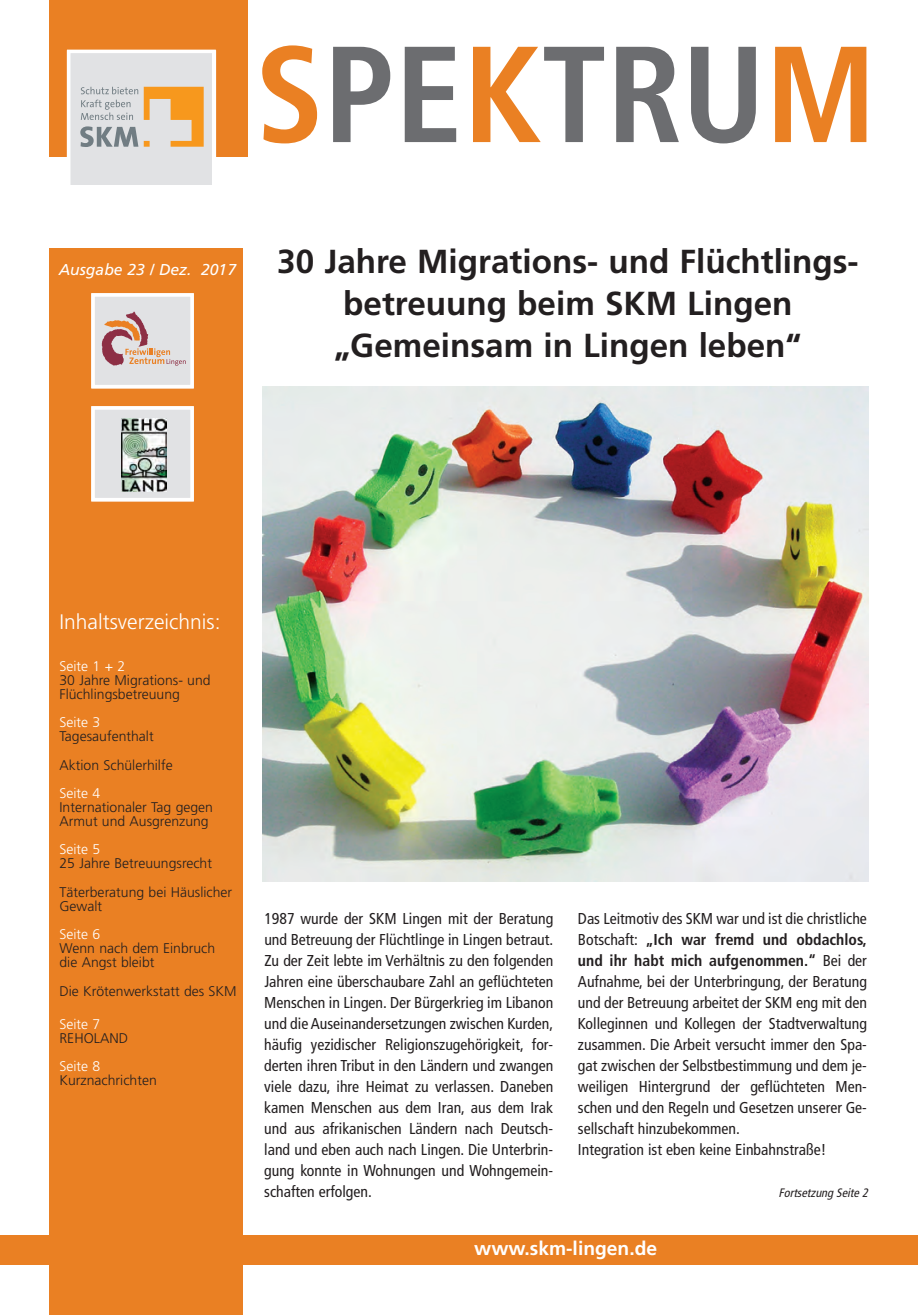
<style>
.page{position:relative;width:918px;height:1315px;background:#fff}
.page>*{position:absolute;margin:0;border:0;box-sizing:border-box;transform-origin:0 0}
.t1{font:700 condensed 136.5px "Frutiger";color:#6c6d70}
.t2{font:700 33.25px/42px "Frutiger";color:#231f20;text-align:center}
.t3{font:300 21px "Frutiger";color:#fff}
.t4{font:700 19.25px "Frutiger";color:#fff}
.t5{font:condensed 15.75px/21px "Frutiger";color:#231f20;text-align:justify}
.t6{font:italic 15.75px "Frutiger";color:#fff}
.t7{font:300 14px/14px "Frutiger";color:#231f20}
.t8{font:300 14px "Frutiger";color:#fff}
.t9{font:italic condensed 12.25px "Frutiger";color:#231f20}
.s1{color:#ea8023}
.s2{font-weight:700}
</style>
<div class="page">
<div style="left:0;top:1235px;width:918px;height:30px;background:#ea8023"></div>
<div style="left:50px;top:248px;width:193px;height:1067px;background:#ea8023"></div>
<div style="left:95px;top:297px;width:95px;height:88px;background:#e1e2e4"></div>
<div style="left:91px;top:293px;width:103px;height:95px;border:4px solid #fff"></div>
<svg style="left:102px;top:312px;width:84px;height:54px"></svg>
<div style="left:95px;top:410px;width:95px;height:88px;background:#e1e2e4"></div>
<div style="left:91px;top:406px;width:103px;height:95px;border:4px solid #fff"></div>
<img style="left:122px;top:419px;width:44px;height:73px">
<div style="left:50px;top:0;width:198px;height:156px;background:#ea8023"></div>
<div style="left:70px;top:53px;width:142px;height:132px;background:#e1e2e4"></div>
<div style="left:67px;top:50px;width:149px;height:139px;border:4px solid #fff"></div>
<svg style="left:81px;top:100px;width:52px;height:20px"></svg>
<svg style="left:81px;top:87px;width:57px;height:7px"></svg>
<svg style="left:80px;top:126px;width:58px;height:21px"></svg>
<svg style="left:144px;top:87px;width:60px;height:60px"></svg>
<img style="left:263px;top:387px;width:605px;height:495px">
<h1 class="t1" style="left:255px;top:40px;width:622px"><span class="s1">S</span>PE<span class="s1">K</span>TRU<span class="s1">M</span></h1>
<p class="t6" style="left:59px;top:263px;width:179px">Ausgabe 23 / Dez. 2017</p>
<h2 class="t2" style="left:277px;top:243px;width:583px">30 Jahre Migrations- und Flüchtlings&shy;betreuung beim SKM Lingen „Gemeinsam in Lingen leben“</h2>
<h3 class="t3" style="left:60px;top:613px;width:162px">Inhaltsverzeichnis:</h3>
<p class="t8" style="left:60px;top:661px;width:67px">Seite 1 + 2</p>
<p class="t7" style="left:60px;top:674px;width:153px">30 Jahre Migrations- und<br>Flüchlingsbetreuung</p>
<p class="t8" style="left:60px;top:717px;width:42px">Seite 3</p>
<p class="t7" style="left:60px;top:723px;width:115px;line-height:28.9px">Tagesaufenthalt<br>Aktion Schülerhilfe</p>
<p class="t8" style="left:60px;top:788px;width:42px">Seite 4</p>
<p class="t7" style="left:60px;top:801px;width:155px">Internationaler Tag gegen<br>Armut und Ausgrenzung</p>
<p class="t8" style="left:60px;top:844px;width:42px">Seite 5</p>
<p class="t7" style="left:60px;top:850px;width:174px;line-height:28.9px">25 Jahre Betreuungsrecht<br>Täterberatung bei Häuslicher</p>
<p class="t7" style="left:60px;top:900px;width:44px">Gewalt</p>
<p class="t8" style="left:60px;top:928px;width:42px">Seite 6</p>
<p class="t7" style="left:60px;top:942px;width:157px">Wenn nach dem Einbruch die Angst bleibt</p>
<p class="t7" style="left:60px;top:985px;width:178px">Die Krötenwerkstatt des SKM</p>
<p class="t8" style="left:60px;top:1018px;width:42px">Seite 7</p>
<p class="t7" style="left:60px;top:1032px;width:70px">REHOLAND</p>
<p class="t8" style="left:60px;top:1060px;width:42px">Seite 8</p>
<p class="t7" style="left:60px;top:1074px;width:99px">Kurznachrichten</p>
<p class="t5" style="left:264px;top:909px;width:291px">1987 wurde der SKM Lingen mit der Beratung und Betreuung der Flüchtlinge in Lingen betraut.<br>Zu der Zeit lebte im Verhältnis zu den folgenden Jahren eine überschaubare Zahl an geflüchteten Menschen in Lingen. Der Bürgerkrieg im Libanon und die Auseinandersetzungen zwischen Kurden, häufig yezidischer Religionszugehörigkeit, for&shy;derten ihren Tribut in den Ländern und zwangen viele dazu, ihre Heimat zu verlassen. Daneben kamen Menschen aus dem Iran, aus dem Irak und aus afrikanischen Ländern nach Deutsch&shy;land und eben auch nach Lingen. Die Unterbrin&shy;gung konnte in Wohnungen und Wohngemein&shy;schaften erfolgen.</p>
<p class="t5" style="left:578px;top:909px;width:290px;text-align:left">Das Leitmotiv des SKM war und ist die christliche Botschaft: <span class="s2">„Ich war fremd und obdachlos, und ihr habt mich aufgenommen.“</span> Bei der Aufnahme, bei der Unterbringung, der Beratung und der Betreuung arbeitet der SKM eng mit den Kolleginnen und Kollegen der Stadtverwaltung zusammen. Die Arbeit versucht immer den Spa&shy;gat zwischen der Selbstbestimmung und dem je&shy;weiligen Hintergrund der geflüchteten Men&shy;schen und den Regeln und Gesetzen unserer Ge&shy;sellschaft hinzubekommen.<br>Integration ist eben keine Einbahnstraße!</p>
<p class="t9" style="left:778px;top:1188px;width:93px">Fortsetzung Seite 2</p>
<p class="t4" style="left:474px;top:1241px;width:184px">www.skm-lingen.de</p>
</div>
